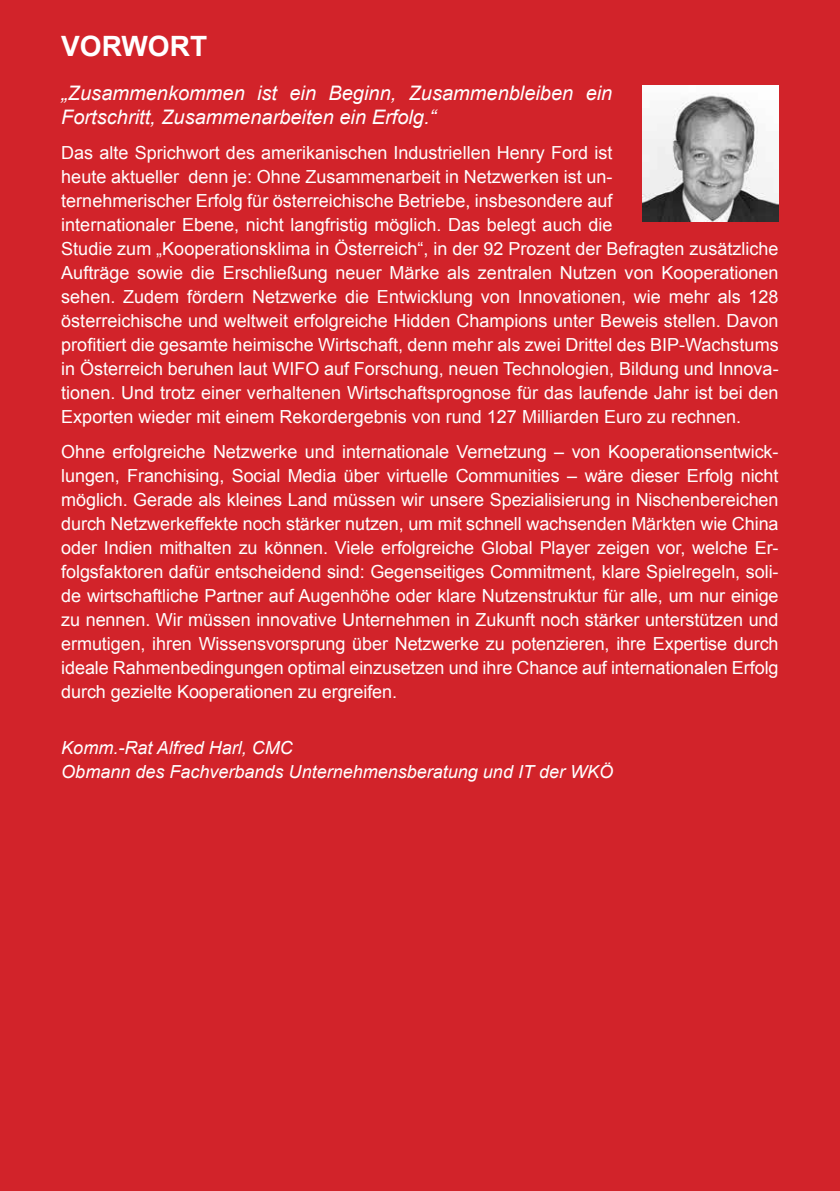
<style>
.page{position:relative;width:840px;height:1191px;background:#fff}
.page>*{position:absolute;margin:0;border:0;box-sizing:border-box;transform-origin:0 0}
.t1{font:700 28px "Arial";color:#fff}
.t2{font:italic 20px/24px "Arial";color:#fff}
.t3{font:18px/24px "Arial";color:#fff}
.t4{font:italic 18px/24px "Arial";color:#fff}
</style>
<div class="page">
<div style="left:0;top:0;width:839px;height:1191px;background:#d2232a"></div>
<img style="left:642px;top:85px;width:136px;height:136px">
<h1 class="t1" style="left:61px;top:28px;width:147px">VORWORT</h1>
<p class="t2" style="left:61px;top:81px;width:552px">„Zusammenkommen ist ein Beginn, Zusammenbleiben ein<br>Fortschritt, Zusammenarbeiten ein Erfolg.“</p>
<p class="t3" style="left:61px;top:141px;width:718px">Das alte Sprichwort des amerikanischen Industriellen Henry Ford ist<br>heute aktueller denn je: Ohne Zusammenarbeit in Netzwerken ist un-<br>ternehmerischer Erfolg für österreichische Betriebe, insbesondere auf<br>internationaler Ebene, nicht langfristig möglich. Das belegt auch die<br>Studie zum „Kooperationsklima in Österreich“, in der 92 Prozent der Befragten zusätzliche Aufträge sowie die Erschließung neuer Märke als zentralen Nutzen von Kooperationen sehen. Zudem fördern Netzwerke die Entwicklung von Innovationen, wie mehr als 128 österreichische und weltweit erfolgreiche Hidden Champions unter Beweis stellen. Davon profitiert die gesamte heimische Wirtschaft, denn mehr als zwei Drittel des BIP-Wachstums in Österreich beruhen laut WIFO auf Forschung, neuen Technologien, Bildung und Innova&shy;tionen. Und trotz einer verhaltenen Wirtschaftsprognose für das laufende Jahr ist bei den Exporten wieder mit einem Rekordergebnis von rund 127 Milliarden Euro zu rechnen.</p>
<p class="t3" style="left:61px;top:440px;width:718px;text-align:justify">Ohne erfolgreiche Netzwerke und internationale Vernetzung – von Kooperationsentwick&shy;lungen, Franchising, Social Media über virtuelle Communities – wäre dieser Erfolg nicht möglich. Gerade als kleines Land müssen wir unsere Spezialisierung in Nischenbereichen durch Netzwerkeffekte noch stärker nutzen, um mit schnell wachsenden Märkten wie China oder Indien mithalten zu können. Viele erfolgreiche Global Player zeigen vor, welche Er&shy;folgsfaktoren dafür entscheidend sind: Gegenseitiges Commitment, klare Spielregeln, soli&shy;de wirtschaftliche Partner auf Augenhöhe oder klare Nutzenstruktur für alle, um nur einige zu nennen. Wir müssen innovative Unternehmen in Zukunft noch stärker unterstützen und ermutigen, ihren Wissensvorsprung über Netzwerke zu potenzieren, ihre Expertise durch ideale Rahmenbedingungen optimal einzusetzen und ihre Chance auf internationalen Erfolg durch gezielte Kooperationen zu ergreifen.</p>
<p class="t4" style="left:61px;top:736px;width:553px">Komm.-Rat Alfred Harl, CMC<br>Obmann des Fachverbands Unternehmensberatung und IT der WKÖ</p>
</div>
